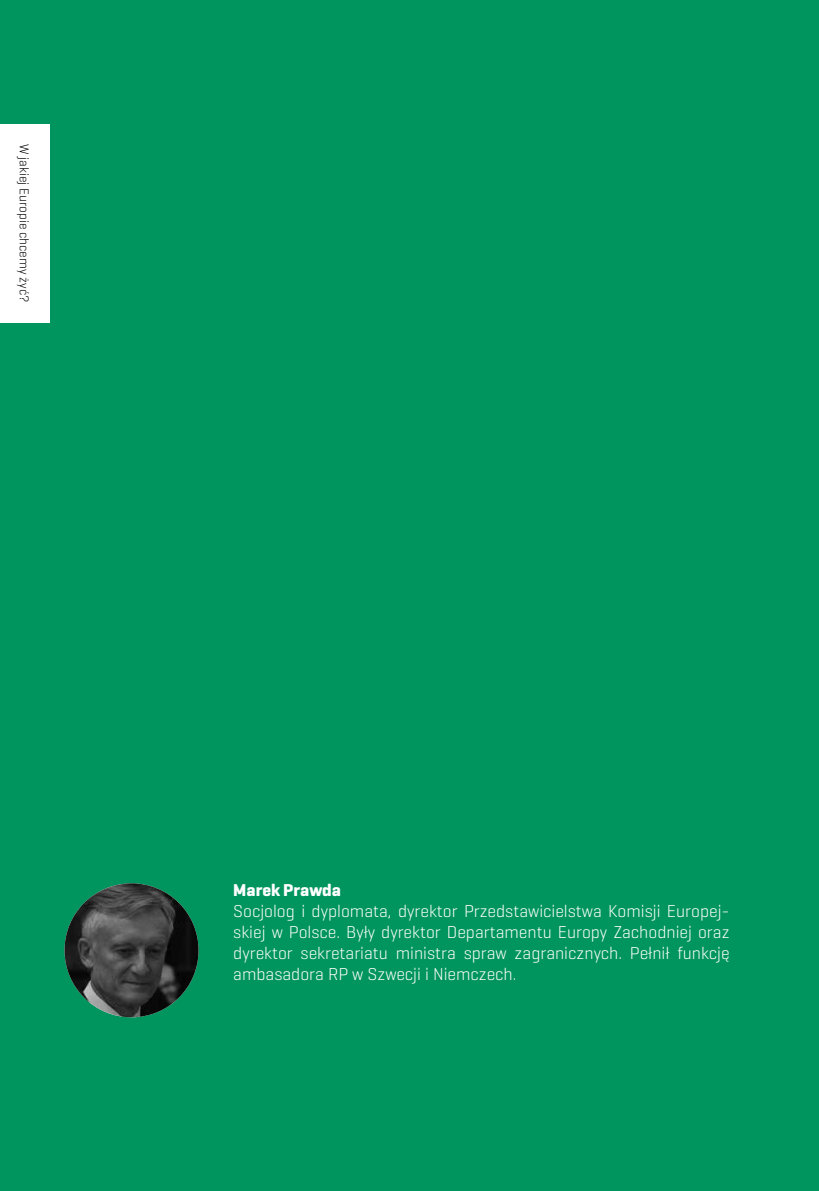
<style>
.page{position:relative;width:819px;height:1191px;background:#00955e}
.page>*{position:absolute;margin:0;border:0;box-sizing:border-box;transform-origin:0 0}
.t1{font:300 17.5px/21px "Geogrotesque";color:#fff;text-align:justify}
.t2{font:700 17.5px "Geogrotesque";color:#fff}
.t3{font:300 13.12px "Geogrotesque";color:#000}
</style>
<div class="page">
<img style="left:64px;top:883px;width:134px;height:134px;border-radius:67px">
<div style="left:0;top:124px;width:50px;height:198px;background:#fff"></div>
<p class="t3" style="left:33px;top:144px;width:160px;rotate:90deg">W jakiej Europie chcemy żyć?</p>
<p class="t2" style="left:233px;top:879px;width:109px">Marek Prawda</p>
<p class="t1" style="left:233px;top:900px;width:498px">Socjolog i dyplomata, dyrektor Przedstawicielstwa Komisji Europej&shy;skiej w Polsce. Były dyrektor Departamentu Europy Zachodniej oraz dyrektor sekretariatu ministra spraw zagranicznych. Pełnił funkcję ambasadora RP w Szwecji i Niemczech.</p>
</div>
